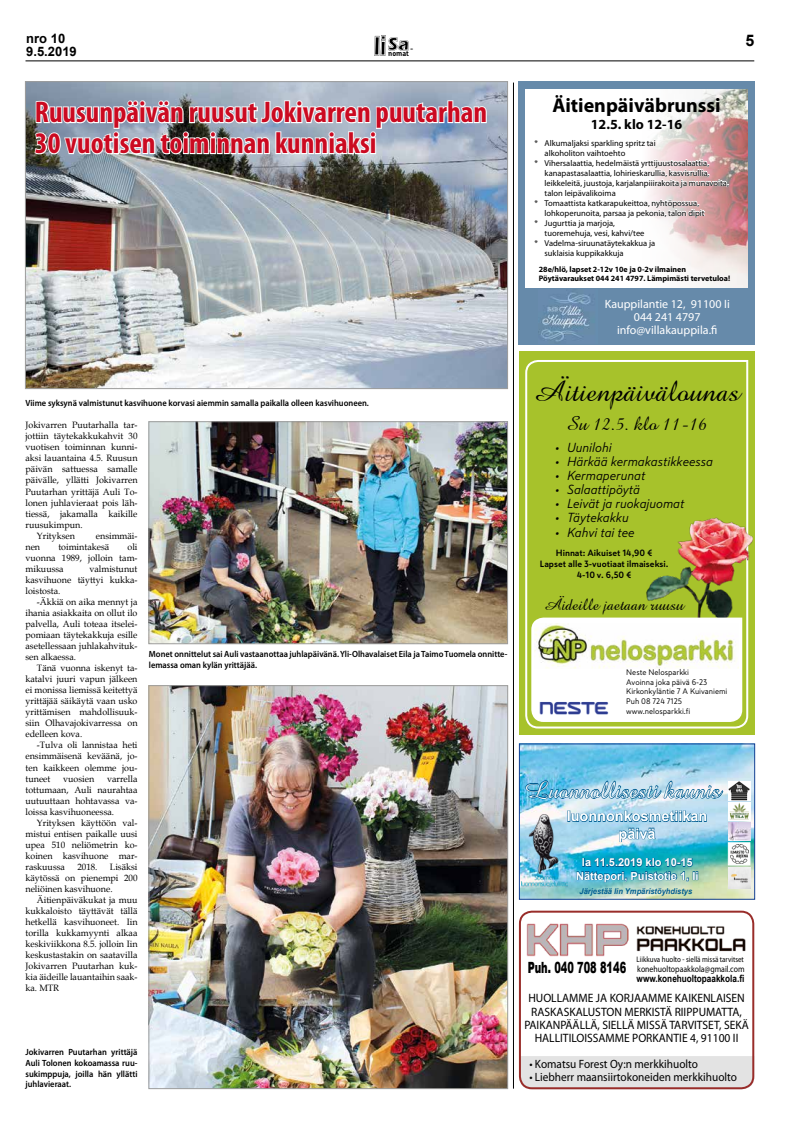
<style>
.page{position:relative;width:794px;height:1134px;background:#fff}
.page>*{position:absolute;margin:0;border:0;box-sizing:border-box;transform-origin:0 0}
.t1{font:700 condensed 30px/31px "Myriad Pro";color:#cb0a21}
.t2{font:30px "Amazone BT";color:#000}
.t3{font:23.6px "Amazone BT";color:#fff}
.t4{font:700 20px "Myriad Pro";color:#000}
.t5{font:20px "Amazone BT";color:#000}
.t6{font:17px "Amazone BT";color:#000}
.t7{font:700 16px "Arial";color:#000}
.t8{font:900 15.5px "Arial";color:#000;scale:.63 1}
.t9{font:700 14.4px/17.3px "Arial";color:#fff;text-align:center}
.t10{font:700 14px "Myriad Pro";color:#000}
.t11{font:italic 13px "Skatta Sans";color:#000}
.t12{font:700 13px/13px "Arial";color:#000}
.t13{font:12.1px/13.2px "Myriad Pro";color:#000;text-align:center;scale:.95 1}
.t14{font:12px "Myriad Pro";color:#000;scale:.94 1}
.t15{font:12px/13px "Myriad Pro";color:#fff;text-align:center}
.t16{font:700 11px/13.2px "Arial";color:#fff;text-align:center}
.t17{font:700 10px "Arial Narrow";color:#000}
.t18{font:9.2px/11px "Book Antiqua";color:#000;text-align:justify}
.t19{font:600 9px/10.8px "Myriad Pro";color:#000;scale:.94 1}
.t20{font:700 9px/10.8px "Skatta Sans";color:#000;text-align:center}
.t21{font:9px "Myriad Pro";color:#000;scale:.87 1}
.t22{font:8.5px "Myriad Pro";color:#000}
.t23{font:8px/9.6px "Skatta Sans";color:#000}
.t24{font:700 8px/9.6px "Myriad Pro";color:#000}
.t25{font:8px "Myriad Pro";color:#000;scale:.87 1}
.t26{font:italic 700 8px "Arial";color:#005d91;scale:.94 1}
.t27{font:700 7.5px "Chevin";color:#000}
.t28{font:700 6.6px "Chevin";color:#000}
</style>
<div class="page">
<hr style="left:26px;top:60px;width:728px;height:1px;background:#000">
<svg style="left:374px;top:35px;width:35px;height:21px"></svg>
<img style="left:27px;top:83px;width:479px;height:304px">
<div style="left:25px;top:81px;width:483px;height:308px;border:1px solid #9d9d9c"></div>
<div style="left:519px;top:351px;width:235px;height:383px;background:#a7c22b"></div>
<svg style="left:525px;top:360px;width:224px;height:369px"></svg>
<img style="left:521px;top:746px;width:232px;height:151px">
<div style="left:519px;top:744px;width:236px;height:155px;border:1px solid #164194"></div>
<img style="left:728px;top:867px;width:22px;height:22px">
<img style="left:728px;top:782px;width:22px;height:38px">
<img style="left:728px;top:822px;width:22px;height:19px">
<div style="left:728px;top:843px;width:22px;height:22px;background:#fff;border:1px solid #fff"></div>
<img style="left:730px;top:845px;width:18px;height:18px">
<img style="left:522px;top:815px;width:46px;height:71px">
<img style="left:576px;top:857px;width:122px;height:26px">
<svg style="left:524px;top:777px;width:200px;height:65px;background:#8fc0d9"></svg>
<div style="left:519px;top:1056px;width:235px;height:33px;background:#e3e3e3"></div>
<div style="left:519px;top:911px;width:235px;height:178px;border:2px solid #992d2a;border-radius:12px"></div>
<img style="left:526px;top:923px;width:220px;height:34px">
<img style="left:642px;top:509px;width:111px;height:108px">
<div style="left:531px;top:618px;width:211px;height:104px;background:#fff"></div>
<img style="left:534px;top:623px;width:204px;height:45px">
<img style="left:539px;top:700px;width:70px;height:14px">
<svg style="left:33px;top:99px;width:455px;height:56px"></svg>
<img style="left:151px;top:687px;width:355px;height:400px">
<div style="left:149px;top:685px;width:359px;height:404px;border:1px solid #9d9d9c"></div>
<img style="left:151px;top:423px;width:355px;height:219px">
<div style="left:149px;top:421px;width:359px;height:223px;border:1px solid #9d9d9c"></div>
<hr style="left:513px;top:83px;width:1px;height:1006px;background:#000">
<div style="left:519px;top:82px;width:235px;height:262px;background:#668aaa"></div>
<img style="left:538px;top:290px;width:59px;height:54px">
<div style="left:525px;top:90px;width:223px;height:198px;background:#fff"></div>
<img style="left:656px;top:90px;width:92px;height:198px">
<svg style="left:649px;top:136px;width:80px;height:122px"></svg>
<h3 class="t12" style="left:26px;top:33px;width:52px">nro 10<br>9.5.2019</h3>
<p class="t28" style="left:410px;top:44px;width:5px">-</p>
<p class="t27" style="left:388px;top:49px;width:22px">nomat</p>
<h1 class="t1" style="left:35px;top:96px;width:454px">Ruusunpäivän ruusut Jokivarren puutarhan<br>30 vuotisen toiminnan kunniaksi</h1>
<p class="t19" style="left:26px;top:397px;width:367px">Viime syksynä valmistunut kasvihuone korvasi aiemmin samalla paikalla olleen kasvihuoneen.</p>
<p class="t18" style="left:26px;top:419px;width:113px">Jokivarren Puutarhalla tar-</p>
<p class="t18" style="left:26px;top:430px;width:113px">jottiin täytekakkukahvit 30</p>
<p class="t18" style="left:26px;top:441px;width:113px">vuotisen toiminnan kunni-</p>
<p class="t18" style="left:26px;top:452px;width:113px">aksi lauantaina 4.5. Ruusun</p>
<p class="t18" style="left:26px;top:464px;width:113px">päivän sattuessa samalle</p>
<p class="t18" style="left:26px;top:475px;width:113px">päivälle, yllätti Jokivarren</p>
<p class="t18" style="left:26px;top:486px;width:113px">Puutarhan yrittäjä Auli To-</p>
<p class="t18" style="left:26px;top:497px;width:113px">lonen juhlavieraat pois läh-</p>
<p class="t18" style="left:26px;top:508px;width:113px">tiessä, jakamalla kaikille</p>
<p class="t18" style="left:26px;top:519px;width:59px">ruusukimpun.</p>
<p class="t18" style="left:37px;top:530px;width:40px">Yrityksen</p>
<p class="t18" style="left:96px;top:530px;width:43px">ensimmäi-</p>
<p class="t18" style="left:26px;top:541px;width:16px">nen</p>
<p class="t18" style="left:58px;top:541px;width:52px">toimintakesä</p>
<p class="t18" style="left:26px;top:541px;width:113px;text-indent:102px">oli vuonna 1989, jolloin tam&shy;mikuussa</p>
<p class="t18" style="left:26px;top:563px;width:113px;text-indent:64px">valmistunut kasvihuone täyttyi kukka&shy;loistosta.</p>
<p class="t18" style="left:26px;top:596px;width:113px;text-indent:11px">-Äkkiä on aika mennyt ja ihania asiakkaita on ollut ilo palvella, Auli toteaa itselei&shy;pomiaan täytekakkuja esille asetellessaan juhlakahvituk&shy;sen alkaessa.</p>
<p class="t18" style="left:26px;top:662px;width:113px;text-indent:11px">Tänä vuonna iskenyt ta&shy;katalvi juuri vapun jälkeen ei monissa liemissä keitettyä yrittäjää säikäytä vaan usko yrittämisen mahdollisuuk&shy;siin Olhavajokivarressa on edelleen kova.</p>
<p class="t18" style="left:26px;top:740px;width:113px;text-indent:11px">-Tulva oli lannistaa heti ensimmäisenä keväänä, jo&shy;ten kaikkeen olemme jou&shy;tuneet</p>
<p class="t18" style="left:26px;top:773px;width:113px;text-indent:81px">varrella tottumaan, Auli naurahtaa uutuuttaan hohtavassa va&shy;loissa kasvihuoneessa.</p>
<p class="t18" style="left:26px;top:817px;width:113px;text-indent:11px">Yrityksen käyttöön val&shy;mistui entisen paikalle uusi upea 510 neliömetrin ko&shy;koinen kasvihuone mar&shy;raskuussa</p>
<p class="t18" style="left:63px;top:773px;width:33px">vuosien</p>
<p class="t18" style="left:26px;top:861px;width:113px;text-indent:84px">Lisäksi käytössä on pienempi 200 neliöinen kasvihuone.</p>
<p class="t18" style="left:26px;top:894px;width:113px;text-indent:11px">Äitienpäiväkukat ja muu kukkaloisto täyttävät tällä hetkellä kasvihuoneet. Iin torilla kukkamyynti alkaa keskiviikkona 8.5. jolloin Iin keskustastakin on saatavilla Jokivarren Puutarhan kuk&shy;kia äideille lauantaihin saak&shy;ka. MTR</p>
<p class="t18" style="left:77px;top:861px;width:22px">2018.</p>
<p class="t19" style="left:149px;top:649px;width:383px">Monet onnittelut sai Auli vastaanottaa juhlapäivänä. Yli-Olhavalaiset Eila ja Taimo Tuomela onnitte&shy;lemassa oman kylän yrittäjää.</p>
<p class="t19" style="left:26px;top:1046px;width:121px;text-align:justify">Jokivarren Puutarhan yrittäjä Auli Tolonen kokoamassa ruu&shy;sukimppuja, joilla hän yllätti juhlavieraat.</p>
<h3 class="t7" style="left:745px;top:29px;width:10px">5</h3>
<h3 class="t4" style="left:552px;top:93px;width:170px">Äitienpäiväbrunssi</h3>
<h3 class="t10" style="left:591px;top:115px;width:93px">12.5. klo 12-16</h3>
<p class="t22" style="left:534px;top:137px;width:123px">* Alkumaljaksi sparkling spritz tai</p>
<p class="t22" style="left:544px;top:147px;width:82px">alkoholiton vaihtoehto</p>
<p class="t22" style="left:534px;top:157px;width:176px">* Vihersalaattia, hedelmäistä yrttijuustosalaattia,</p>
<p class="t22" style="left:544px;top:167px;width:166px">kanapastasalaattia, lohirieskarullia, kasvisrullia,</p>
<p class="t22" style="left:544px;top:177px;width:186px">leikkeleitä, juustoja, karjalanpiiirakoita ja munavoita,</p>
<p class="t22" style="left:544px;top:187px;width:73px">talon leipävalikoima</p>
<p class="t22" style="left:534px;top:197px;width:166px">* Tomaattista katkarapukeittoa, nyhtöpossua,</p>
<p class="t22" style="left:544px;top:207px;width:162px">lohkoperunoita, parsaa ja pekonia, talon dipit</p>
<p class="t22" style="left:534px;top:217px;width:82px">* Jugurttia ja marjoja,</p>
<p class="t22" style="left:544px;top:227px;width:101px">tuoremehuja, vesi, kahvi/tee</p>
<p class="t22" style="left:534px;top:237px;width:122px">* Vadelma-siruunatäytekakkua ja</p>
<p class="t22" style="left:544px;top:247px;width:81px">suklaisia kuppikakkuja</p>
<p class="t24" style="left:539px;top:264px;width:193px">28e/hlö, lapset 2-12v 10e ja 0-2v ilmainen<br>Pöytävaraukset 044 241 4797. Lämpimästi tervetuloa!</p>
<h3 class="t15" style="left:604px;top:297px;width:127px">Kauppilantie 12, 91100 Ii<br>044 241 4797 info@villakauppila.fi</h3>
<h1 class="t2" style="left:532px;top:374px;width:209px">Äitienpäivälounas</h1>
<h3 class="t11" style="left:555px;top:439px;width:58px">• Uunilohi</h3>
<h3 class="t11" style="left:555px;top:453px;width:160px">• Härkää kermakastikkeessa</h3>
<h3 class="t11" style="left:555px;top:467px;width:92px">• Kermaperunat</h3>
<h3 class="t11" style="left:555px;top:481px;width:86px">• Salaattipöytä</h3>
<h3 class="t11" style="left:555px;top:495px;width:131px">• Leivät ja ruokajuomat</h3>
<h3 class="t11" style="left:555px;top:509px;width:75px">• Täytekakku</h3>
<h3 class="t11" style="left:555px;top:524px;width:81px">• Kahvi tai tee</h3>
<h3 class="t5" style="left:566px;top:412px;width:143px">Su 12.5. klo 11-16</h3>
<p class="t20" style="left:540px;top:548px;width:130px">Hinnat: Aikuiset 14,90 €<br>Lapset alle 3-vuotiaat ilmaiseksi.<br>4-10 v. 6,50 €</p>
<h3 class="t6" style="left:543px;top:595px;width:142px">Äideille jaetaan ruusu</h3>
<p class="t23" style="left:626px;top:667px;width:103px">Neste Nelosparkki<br>Avoinna joka päivä 6-23<br>Kirkonkyläntie 7 A Kuivaniemi<br>Puh 08 724 7125 www.nelosparkki.fi</p>
<h2 class="t3" style="left:525px;top:777px;width:196px">Luonnollisesti kaunis</h2>
<h3 class="t9" style="left:567px;top:808px;width:142px">luonnonkosmetiikan päivä</h3>
<p class="t16" style="left:576px;top:856px;width:124px">la 11.5.2019 klo 10-15<br>Nättepori, Puistotie 1, Ii</p>
<p class="t26" style="left:579px;top:886px;width:121px">Järjestää Iin Ympäristöyhdistys</p>
<p class="t25" style="left:636px;top:955px;width:125px">Liikkuva huolto - siellä missä tarvitset</p>
<p class="t21" style="left:637px;top:964px;width:125px">konehuoltopaakkola@gmail.com</p>
<h3 class="t13" style="left:524px;top:991px;width:238px">HUOLLAMME JA KORJAAMME KAIKENLAISEN RASKASKALUSTON MERKISTÄ RIIPPUMATTA, PAIKANPÄÄLLÄ, SIELLÄ MISSÄ TARVITSET, SEKÄ HALLITILOISSAMME PORKANTIE 4, 91100 II</h3>
<h3 class="t14" style="left:529px;top:1057px;width:181px">• Komatsu Forest Oy:n merkkihuolto</h3>
<h3 class="t14" style="left:529px;top:1070px;width:222px">• Liebherr maansiirtokoneiden merkkihuolto</h3>
<h3 class="t8" style="left:528px;top:956px;width:158px">Puh. 040 708 8146</h3>
<p class="t17" style="left:636px;top:971px;width:109px">www.konehuoltopaakkola.fi</p>
</div>
